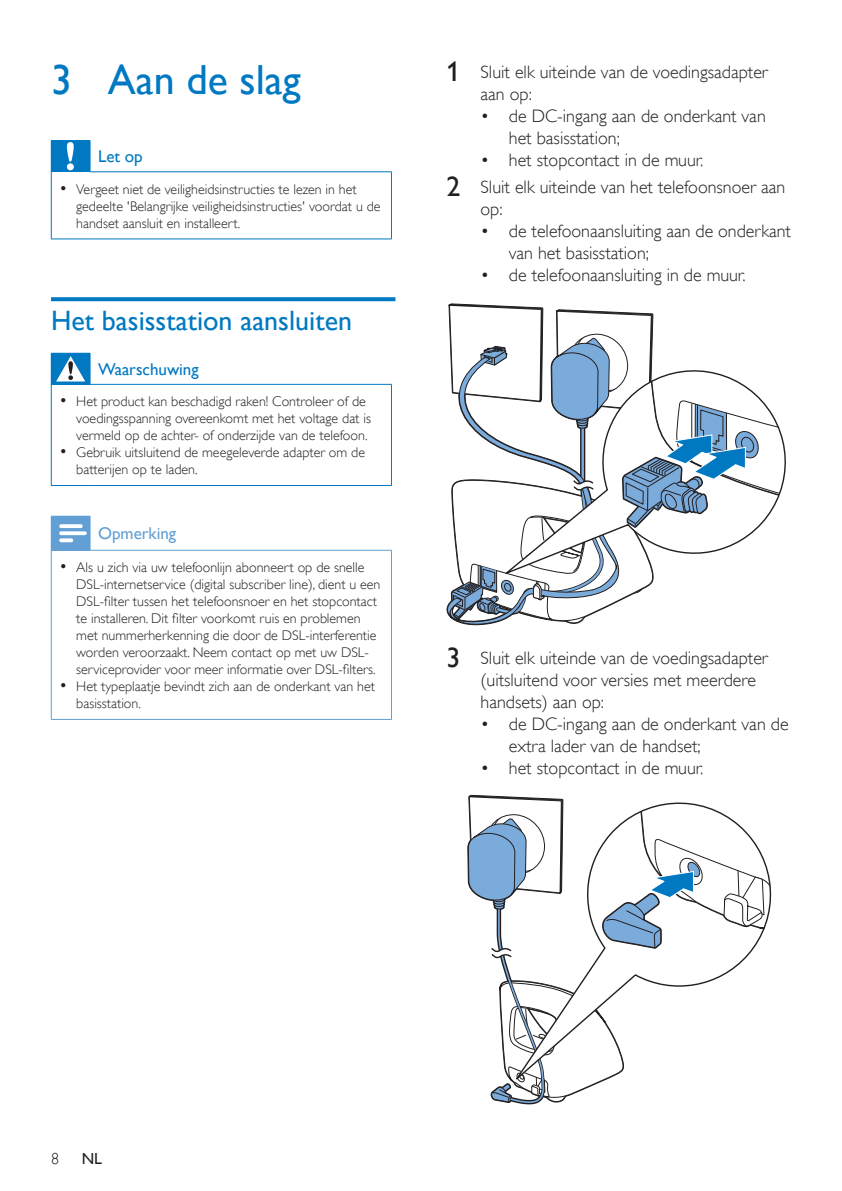
<style>
.page{position:relative;width:842px;height:1191px;background:#fff}
.page>*{position:absolute;margin:0;border:0;box-sizing:border-box;transform-origin:0 0}
.t1{font:42px "Gill Sans Alt One WGL";color:#0079c2}
.t2{font:28px "Gill Sans Alt One WGL";color:#0079c2}
.t3{font:18px/22px "Gill Sans Alt One WGL Light";color:#231f20}
.t4{font:17px "Gill Sans Alt One WGL";color:#0079c2}
.t5{font:17px "Gill Sans Alt One WGL";color:#629fd5}
.t6{font:16px "Gill Sans Alt One WGL";color:#231f20}
.t7{font:16px "Gill Sans Alt One WGL Light";color:#231f20}
.t8{font:14px/17px "Gill Sans Alt One WGL Light";color:#231f20}
.s1{font-size:17px}
.s2{font-family:"Gill Sans Alt One WGL";font-size:28px}
</style>
<div class="page">
<svg style="left:446px;top:303px;width:340px;height:322px"></svg>
<svg style="left:467px;top:795px;width:123px;height:309px"></svg>
<svg style="left:510px;top:795px;width:262px;height:292px"></svg>
<svg style="left:51px;top:297px;width:344px;height:4px"></svg>
<div style="left:51px;top:141px;width:39px;height:31px;background:#0079c2"></div>
<hr style="left:51px;top:172px;width:1px;height:67px;background:#0079c2">
<hr style="left:391px;top:172px;width:1px;height:67px;background:#0079c2">
<hr style="left:51px;top:239px;width:39px;height:1px;background:#0079c2">
<hr style="left:90px;top:239px;width:302px;height:1px;background:#0079c2">
<hr style="left:51px;top:140px;width:39px;height:1px;background:#0079c2">
<hr style="left:90px;top:141px;width:1px;height:30px;background:#0079c2">
<hr style="left:90px;top:171px;width:302px;height:1px;background:#0079c2">
<svg style="left:67px;top:142px;width:7px;height:28px"></svg>
<div style="left:51px;top:353px;width:39px;height:31px;background:#0079c2"></div>
<hr style="left:51px;top:384px;width:1px;height:101px;background:#0079c2">
<hr style="left:391px;top:384px;width:1px;height:101px;background:#0079c2">
<hr style="left:51px;top:485px;width:39px;height:1px;background:#0079c2">
<hr style="left:90px;top:485px;width:302px;height:1px;background:#0079c2">
<hr style="left:90px;top:353px;width:1px;height:31px;background:#0079c2">
<hr style="left:90px;top:384px;width:302px;height:1px;background:#0079c2">
<svg style="left:56px;top:356px;width:29px;height:25px"></svg>
<div style="left:51px;top:516px;width:39px;height:34px;background:#629fd5"></div>
<hr style="left:51px;top:550px;width:1px;height:169px;background:#629fd5">
<hr style="left:391px;top:550px;width:1px;height:169px;background:#629fd5">
<hr style="left:51px;top:719px;width:39px;height:1px;background:#629fd5">
<hr style="left:90px;top:719px;width:302px;height:1px;background:#629fd5">
<hr style="left:90px;top:516px;width:1px;height:34px;background:#629fd5">
<hr style="left:90px;top:550px;width:302px;height:1px;background:#629fd5">
<svg style="left:59px;top:524px;width:28px;height:18px"></svg>
<h1 class="t1" style="left:51px;top:63px;width:251px">3 Aan de slag</h1>
<p class="t4" style="left:98px;top:149px;width:46px">Let op</p>
<p class="t8" style="left:76px;top:181px;width:306px;text-indent:-17px"><span class="s1">•</span> Vergeet niet de veiligheidsinstructies te lezen in het gedeelte 'Belangrijke veiligheidsinstructies' voordat u de handset aansluit en installeert.</p>
<h2 class="t2" style="left:51px;top:308px;width:303px">Het basisstation aansluiten</h2>
<p class="t4" style="left:98px;top:362px;width:102px">Waarschuwing</p>
<p class="t8" style="left:76px;top:394px;width:296px;text-indent:-17px"><span class="s1">•</span> Het product kan beschadigd raken! Controleer of de voedingsspanning overeenkomt met het voltage dat is vermeld op de achter- of onderzijde van de telefoon.</p>
<p class="t8" style="left:76px;top:445px;width:290px;text-indent:-17px"><span class="s1">•</span> Gebruik uitsluitend de meegeleverde adapter om de batterijen op te laden.</p>
<p class="t5" style="left:98px;top:526px;width:80px">Opmerking</p>
<p class="t8" style="left:76px;top:560px;width:306px;text-indent:-17px"><span class="s1">•</span> Als u zich via uw telefoonlijn abonneert op de snelle DSL-internetservice (digital subscriber line), dient u een DSL-filter tussen het telefoonsnoer en het stopcontact te installeren. Dit filter voorkomt ruis en problemen met nummerherkenning die door de DSL-interferentie worden veroorzaakt. Neem contact op met uw DSL&shy;serviceprovider voor meer informatie over DSL-filters.</p>
<p class="t8" style="left:76px;top:679px;width:300px;text-indent:-17px"><span class="s1">•</span> Het typeplaatje bevindt zich aan de onderkant van het basisstation.</p>
<p class="t3" style="left:480px;top:62px;width:289px;text-indent:-34px"><span class="s2">1</span> Sluit elk uiteinde van de voedingsadapter aan op:</p>
<p class="t3" style="left:509px;top:105px;width:258px;text-indent:-28px">• de DC-ingang aan de onderkant van het basisstation;</p>
<p class="t3" style="left:446px;top:146px;width:340px;line-height:27.6px;text-indent:34px">• het stopcontact in de muur.<br><span class="s2">2</span> Sluit elk uiteinde van het telefoonsnoer aan</p>
<p class="t3" style="left:480px;top:200px;width:24px">op:</p>
<p class="t3" style="left:509px;top:220px;width:284px;text-indent:-28px">• de telefoonaansluiting aan de onderkant van het basisstation;</p>
<p class="t3" style="left:480px;top:264px;width:266px">• de telefoonaansluiting in de muur.</p>
<p class="t3" style="left:480px;top:648px;width:289px;text-indent:-34px"><span class="s2">3</span> Sluit elk uiteinde van de voedingsadapter (uitsluitend voor versies met meerdere handsets) aan op:</p>
<p class="t3" style="left:509px;top:713px;width:281px;text-indent:-28px">• de DC-ingang aan de onderkant van de extra lader van de handset;</p>
<p class="t3" style="left:480px;top:757px;width:224px">• het stopcontact in de muur.</p>
<p class="t7" style="left:51px;top:1151px;width:9px">8</p>
<p class="t6" style="left:82px;top:1151px;width:22px">NL</p>
</div>
